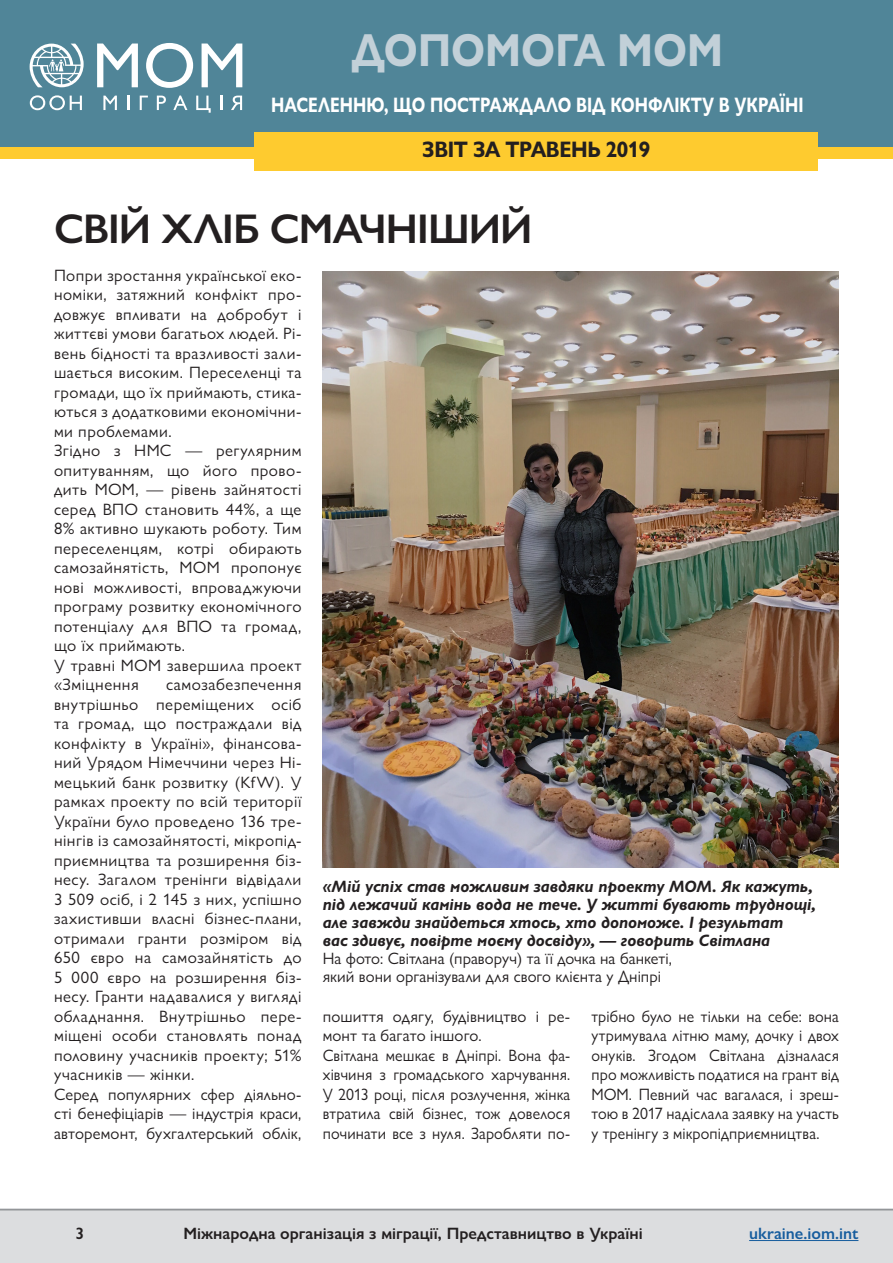
<style>
.page{position:relative;width:893px;height:1263px;background:#fff}
.page>*{position:absolute;margin:0;border:0;box-sizing:border-box;transform-origin:0 0}
.t1{font:700 46.5px "Gill Sans Nova";color:#c2d0d8;scale:.87 1}
.t2{font:600 41.7px "Gill Sans Nova";letter-spacing:-.02em;color:#231f20}
.t3{font:700 22.5px "Gill Sans Nova";letter-spacing:-.02em;color:#231f20;scale:.9 1}
.t4{font:700 21px "Gill Sans Nova";color:#fff;scale:.77 1}
.t5{font:16.5px/19.5px "Gill Sans Nova";letter-spacing:.02em;color:#231f20;text-align:justify}
.t6{font:16.5px/19.5px "Gill Sans Nova";letter-spacing:.02em;color:#231f20;text-align:justify;scale:.96 1}
.t7{font:italic 700 16.5px/18px "Gill Sans Nova";color:#231f20}
.t8{font:600 16.5px "Gill Sans Nova";color:#231f20}
.t9{font:600 16.5px "Gill Sans Nova";color:#175d9e}
.s1{font-weight:400;font-style:normal}
</style>
<div class="page">
<img style="left:323px;top:271px;width:516px;height:597px">
<div style="left:0;top:1209px;width:893px;height:54px;background:#dcdddf"></div>
<hr style="left:0;top:1209px;width:893px;height:1px;background:#939598">
<hr style="left:749px;top:1240px;width:109px;height:1px;background:#175d9e">
<div style="left:0;top:0;width:893px;height:151px;background:#508598"></div>
<div style="left:0;top:147px;width:893px;height:11px;background:#fecb2f"></div>
<div style="left:255px;top:132px;width:563px;height:39px;background:#fecb2f"></div>
<svg style="left:146px;top:43px;width:47px;height:45px"></svg>
<svg style="left:202px;top:44px;width:40px;height:43px"></svg>
<svg style="left:97px;top:44px;width:41px;height:43px"></svg>
<svg style="left:30px;top:44px;width:54px;height:43px"></svg>
<svg style="left:30px;top:95px;width:52px;height:15px"></svg>
<svg style="left:103px;top:96px;width:14px;height:14px"></svg>
<svg style="left:127px;top:96px;width:2px;height:14px"></svg>
<svg style="left:140px;top:96px;width:8px;height:14px"></svg>
<svg style="left:157px;top:96px;width:9px;height:14px"></svg>
<svg style="left:173px;top:96px;width:14px;height:14px"></svg>
<svg style="left:196px;top:96px;width:15px;height:17px"></svg>
<svg style="left:220px;top:96px;width:2px;height:14px"></svg>
<svg style="left:231px;top:96px;width:11px;height:14px"></svg>
<h1 class="t1" style="left:352px;top:21px;width:428px">ДОПОМОГА МОМ</h1>
<p class="t4" style="left:271px;top:92px;width:693px">НАСЕЛЕННЮ, ЩО ПОСТРАЖДАЛО ВІД КОНФЛІКТУ В УКРАЇНІ</p>
<h3 class="t3" style="left:422px;top:135px;width:255px">ЗВІТ ЗА ТРАВЕНЬ 2019</h3>
<p class="t2" style="left:54px;top:203px;width:480px">СВІЙ ХЛІБ СМАЧНІШИЙ</p>
<p class="t5" style="left:54px;top:265px;width:249px">Попри зростання української еко&shy;номіки, затяжний конфлікт про&shy;довжує впливати на добробут і життєві умови багатьох людей. Рі&shy;вень бідності та вразливості зали&shy;шається високим. Переселенці та громади, що їх приймають, стика&shy;ються з додатковими економічни&shy;ми проблемами.</p>
<p class="t5" style="left:54px;top:441px;width:249px">Згідно з НМС — регулярним опитуванням, що його прово&shy;дить МОМ, — рівень зайнятості серед ВПО становить 44%, а ще 8% активно шукають роботу. Тим переселенцям, котрі обирають самозайнятість, МОМ пропонує нові можливості, впроваджуючи програму розвитку економічного потенціалу для ВПО та громад, що їх приймають.</p>
<p class="t5" style="left:54px;top:655px;width:249px">У травні МОМ завершила проект «Зміцнення</p>
<p class="t5" style="left:54px;top:675px;width:249px;text-indent:112px">самозабезпечення внутрішньо переміщених осіб та громад, що постраждали від конфлікту в Україні», фінансова&shy;ний Урядом Німеччини через Ні&shy;мецький банк розвитку (KfW). У рамках проекту по всій території України було проведено 136 тре&shy;нінгів із самозайнятості, мікропід&shy;приємництва та розширення біз&shy;несу. Загалом тренінги відвідали 3 509 осіб, і 2 145 з них, успішно захистивши власні бізнес-плани, отримали гранти розміром від 650 євро на самозайнятість до 5 000 євро на розширення біз&shy;несу. Гранти надавалися у вигляді обладнання. Внутрішньо пере&shy;міщені особи становлять понад половину учасників проекту; 51% учасників — жінки.</p>
<p class="t5" style="left:54px;top:1084px;width:249px">Серед популярних сфер діяльно&shy;сті бенефіціарів — індустрія краси, авторемонт, бухгалтерський облік,</p>
<p class="t7" style="left:323px;top:877px;width:495px">«Мій успіх став можливим завдяки проекту МОМ. Як кажуть, під лежачий камінь вода не тече. У житті бувають труднощі, але завжди знайдеться хтось, хто допоможе. І результат<br>вас здивує, повірте моєму досвіду», — говорить Світлана<br><span class="s1">На фото: Світлана (праворуч) та її дочка на банкеті,<br>який вони організували для свого клієнта у Дніпрі</span></p>
<p class="t5" style="left:323px;top:1006px;width:249px">пошиття одягу, будівництво і ре&shy;монт та багато іншого.</p>
<p class="t6" style="left:323px;top:1045px;width:259px">Світлана мешкає в Дніпрі. Вона фа&shy;хівчиня з громадського харчування.<br>У 2013 році, після розлучення, жінка втратила свій бізнес, тож довелося починати все з нуля. Заробляти по-</p>
<p class="t6" style="left:591px;top:1006px;width:259px">трібно було не тільки на себе: вона утримувала літню маму, дочку і двох онуків. Згодом Світлана дізналася про можливість податися на грант від МОМ. Певний час вагалася, і зреш&shy;тою в 2017 надіслала заявку на участь у тренінгу з мікропідприємництва.</p>
<p class="t8" style="left:75px;top:1223px;width:10px">3</p>
<p class="t8" style="left:183px;top:1223px;width:461px">Міжнародна організація з міграції, Представництво в Україні</p>
<p class="t9" style="left:749px;top:1223px;width:111px">ukraine.iom.int</p>
</div>
